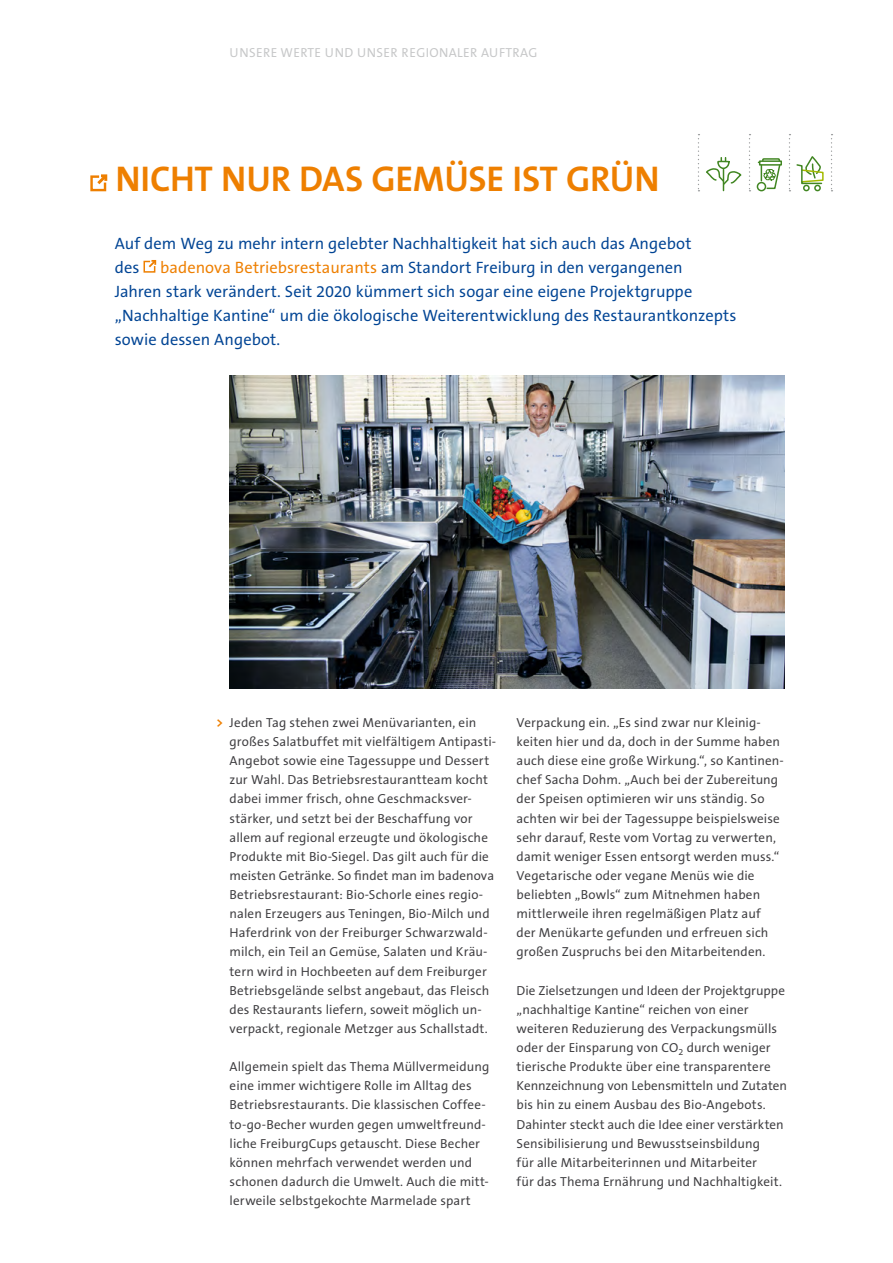
<style>
.page{position:relative;width:893px;height:1263px;background:#fff}
.page>*{position:absolute;margin:0;border:0;box-sizing:border-box;transform-origin:0 0}
.t1{font:700 36px "Thesans Badenova";letter-spacing:-.005em;color:#ee7f00}
.t2{font:16.5px/24px "Thesans Badenova";color:#004494}
.t3{font:13.2px/19.2px "Thesans Badenova";letter-spacing:.01em;color:#3e3d40}
.t4{font:13.2px "Thesans Badenova";letter-spacing:.03em;color:#c6c7c8}
.t5{font:700 13.2px "Thesans Badenova";color:#ee7f00}
.s1{color:#ee7f00}
</style>
<div class="page">
<svg style="left:90px;top:174px;width:18px;height:18px"></svg>
<svg style="left:143px;top:260px;width:14px;height:13px"></svg>
<img style="left:230px;top:375px;width:554px;height:314px">
<svg style="left:698px;top:134px;width:1px;height:57px"></svg>
<svg style="left:749px;top:134px;width:1px;height:57px"></svg>
<svg style="left:831px;top:134px;width:1px;height:57px"></svg>
<svg style="left:789px;top:134px;width:35px;height:57px"></svg>
<div style="left:757px;top:182px;width:9px;height:9px;border:2px solid #418622;border-radius:50%"></div>
<div style="left:759px;top:160px;width:23px;height:6px;border:2px solid #418622"></div>
<svg style="left:758px;top:158px;width:23px;height:32px"></svg>
<svg style="left:706px;top:158px;width:36px;height:33px"></svg>
<p class="t4" style="left:230px;top:46px;width:309px">UNSERE WERTE UND UNSER REGIONALER AUFTRAG</p>
<p class="t1" style="left:115px;top:160px;width:546px">NICHT NUR DAS GEMÜSE IST GRÜN</p>
<p class="t2" style="left:115px;top:232px;width:578px">Auf dem Weg zu mehr intern gelebter Nachhaltigkeit hat sich auch das Angebot des</p>
<p class="t2" style="left:115px;top:256px;width:623px;text-indent:45px"><span class="s1">badenova Betriebsrestaurants</span> am Standort Freiburg in den vergangenen<br>Jahren stark verändert. Seit 2020 kümmert sich sogar eine eigene Projektgruppe „Nachhaltige Kantine“ um die ökologische Weiterentwicklung des Restaurantkonzepts sowie dessen Angebot.</p>
<p class="t3" style="left:230px;top:713px;width:268px">Jeden Tag stehen zwei Menüvarianten, ein großes Salatbuffet mit vielfältigem Antipasti-Angebot sowie eine Tagessuppe und Dessert zur Wahl. Das Betriebsrestaurantteam kocht dabei immer frisch, ohne Geschmacksver&shy;stärker, und setzt bei der Beschaffung vor allem auf regional erzeugte und ökologische Produkte mit Bio-Siegel. Das gilt auch für die meisten Getränke. So findet man im badenova Betriebsrestaurant: Bio-Schorle eines regio&shy;nalen Erzeugers aus Teningen, Bio-Milch und Haferdrink von der Freiburger Schwarzwald&shy;milch, ein Teil an Gemüse, Salaten und Kräu&shy;tern wird in Hochbeeten auf dem Freiburger Betriebsgelände selbst angebaut, das Fleisch des Restaurants liefern, soweit möglich un&shy;verpackt, regionale Metzger aus Schallstadt.</p>
<p class="t3" style="left:230px;top:1057px;width:261px">Allgemein spielt das Thema Müllvermeidung eine immer wichtigere Rolle im Alltag des Betriebsrestaurants. Die klassischen Coffee&shy;to-go-Becher wurden gegen umweltfreund&shy;liche FreiburgCups getauscht. Diese Becher können mehrfach verwendet werden und schonen dadurch die Umwelt. Auch die mitt&shy;lerweile selbstgekochte Marmelade spart</p>
<p class="t5" style="left:216px;top:715px;width:9px">&gt;</p>
<p class="t3" style="left:517px;top:713px;width:269px">Verpackung ein. „Es sind zwar nur Kleinig&shy;keiten hier und da, doch in der Summe haben auch diese eine große Wirkung.“, so Kantinen&shy;chef Sacha Dohm. „Auch bei der Zubereitung der Speisen optimieren wir uns ständig. So achten wir bei der Tagessuppe beispielsweise sehr darauf, Reste vom Vortag zu verwerten, damit weniger Essen entsorgt werden muss.“ Vegetarische oder vegane Menüs wie die beliebten „Bowls“ zum Mitnehmen haben mittlerweile ihren regelmäßigen Platz auf<br>der Menükarte gefunden und erfreuen sich großen Zuspruchs bei den Mitarbeitenden.</p>
<p class="t3" style="left:517px;top:981px;width:272px">Die Zielsetzungen und Ideen der Projektgruppe „nachhaltige Kantine“ reichen von einer weiteren Reduzierung des Verpackungsmülls oder der Einsparung von CO<sub>2</sub> durch weniger tierische Produkte über eine transparentere Kennzeichnung von Lebensmitteln und Zutaten bis hin zu einem Ausbau des Bio-Angebots.<br>Dahinter steckt auch die Idee einer verstärkten Sensibilisierung und Bewusstseinsbildung<br>für alle Mitarbeiterinnen und Mitarbeiter<br>für das Thema Ernährung und Nachhaltigkeit.</p>
</div>
